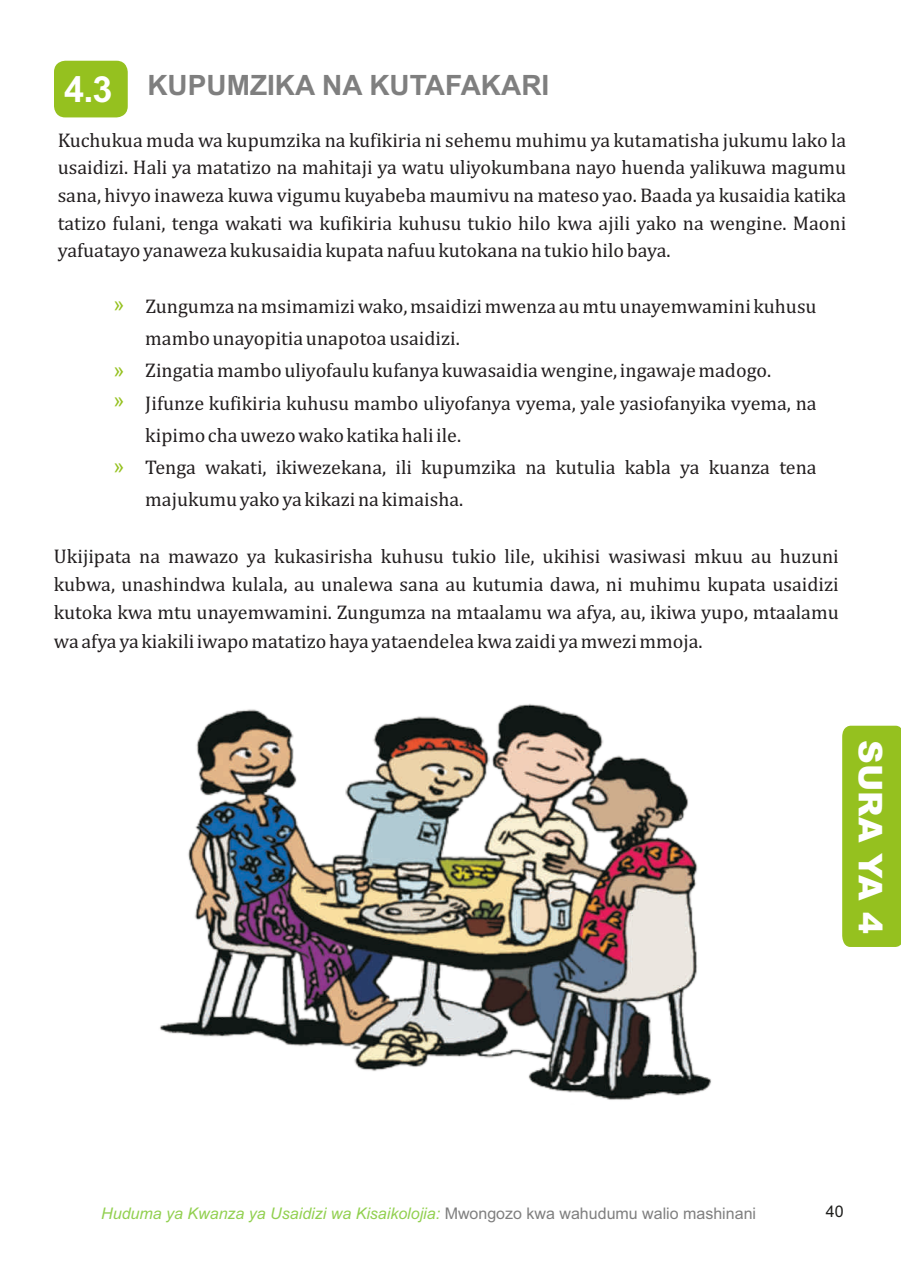
<style>
.page{position:relative;width:901px;height:1274px;background:#fff}
.page>*{position:absolute;margin:0;border:0;box-sizing:border-box;transform-origin:0 0}
.t1{font:700 36px "Arial";color:#fff}
.t2{font:900 32.6px "Arial";color:#fff}
.t3{font:700 28px "Arial";color:#7f7f7f}
.t4{font:20px/32.2px "Cambria";color:#231f20;text-align:justify}
.t5{font:20px/29.6px "Arial";color:#95c11f}
.t6{font:italic 16px "Arial";color:#92d050}
.t7{font:16px "Arial";color:#1d1d1b}
.s1{font-style:normal;color:#7f7f7f}
</style>
<div class="page">
<div style="left:54px;top:61px;width:74px;height:56px;background:#95c11f;border-radius:11px"></div>
<img style="left:160px;top:703px;width:552px;height:397px">
<div style="left:842px;top:725px;width:58px;height:221px;background:#95c11f"></div>
<h3 class="t3" style="left:147px;top:75px;width:403px">KUPUMZIKA NA KUTAFAKARI</h3>
<p class="t4" style="left:58px;top:127px;width:790px;line-height:27.6px">Kuchukua muda wa kupumzika na kufikiria ni sehemu muhimu ya kutamatisha jukumu lako la usaidizi. Hali ya matatizo na mahitaji ya watu uliyokumbana nayo huenda yalikuwa magumu sana, hivyo inaweza kuwa vigumu kuyabeba maumivu na mateso yao. Baada ya kusaidia katika tatizo fulani, tenga wakati wa kufikiria kuhusu tukio hilo kwa ajili yako na wengine. Maoni yafuatayo yanaweza kukusaidia kupata nafuu kutokana na tukio hilo baya.</p>
<p class="t4" style="left:145px;top:291px;width:672px;text-align:left">Zungumza na msimamizi wako, msaidizi mwenza au mtu unayemwamini kuhusu mambo unayopitia unapotoa usaidizi.<br>Zingatia mambo uliyofaulu kufanya kuwasaidia wengine, ingawaje madogo.<br>Jifunze kufikiria kuhusu mambo uliyofanya vyema, yale yasiofanyika vyema, na kipimo cha uwezo wako katika hali ile.<br>Tenga wakati, ikiwezekana, ili kupumzika na kutulia kabla ya kuanza tena majukumu yako ya kikazi na kimaisha.</p>
<p class="t4" style="left:54px;top:542px;width:786px;line-height:28.4px">Ukijipata na mawazo ya kukasirisha kuhusu tukio lile, ukihisi wasiwasi mkuu au huzuni kubwa, unashindwa kulala, au unalewa sana au kutumia dawa, ni muhimu kupata usaidizi kutoka kwa mtu unayemwamini. Zungumza na mtaalamu wa afya, au, ikiwa yupo, mtaalamu wa afya ya kiakili iwapo matatizo haya yataendelea kwa zaidi ya mwezi mmoja.</p>
<h1 class="t1" style="left:64px;top:76px;width:50px">4.3</h1>
<p class="t5" style="left:113px;top:291px;width:13px">»</p>
<p class="t5" style="left:113px;top:357px;width:13px">» »</p>
<p class="t5" style="left:113px;top:453px;width:13px">»</p>
<h2 class="t2" style="left:882px;top:740px;width:195px;rotate:90deg">SURA YA 4</h2>
<p class="t6" style="left:101px;top:1206px;width:656px">Huduma ya Kwanza ya Usaidizi wa Kisaikolojia: <span class="s1">Mwongozo kwa wahudumu walio mashinani</span></p>
<p class="t7" style="left:825px;top:1204px;width:19px">40</p>
</div>
